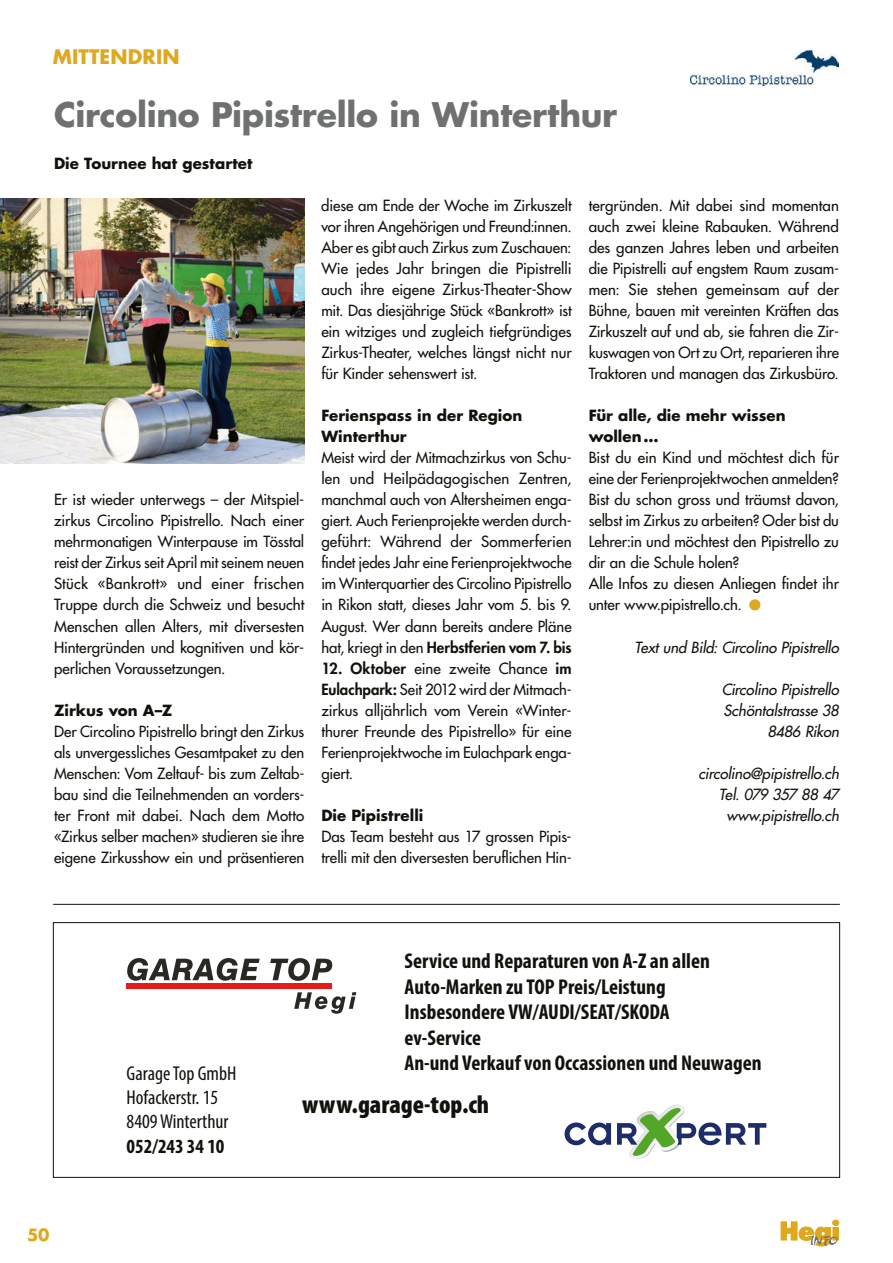
<style>
.page{position:relative;width:893px;height:1263px;background:#fff}
.page>*{position:absolute;margin:0;border:0;box-sizing:border-box;transform-origin:0 0}
.t1{font:700 33px "Futura Std";letter-spacing:-.01em;color:#6f7070}
.t2{font:900 condensed 25.5px "Myriad Pro";color:#12120d}
.t3{font:700 condensed 21.45px/25.5px "Myriad Pro";color:#12120d}
.t4{font:condensed 20.1px/24.2px "Myriad Pro";color:#12120d}
.t5{font:700 condensed 20.1px "Myriad Pro";color:#12120d}
.t6{font:700 19.5px "Futura Std";letter-spacing:.005em;color:#dfa81f}
.t7{font:700 16.5px "Futura Std";color:#dfa81f}
.t8{font:500 15px/21px "Futura Std";letter-spacing:-.005em;color:#12120d;text-align:justify}
.t9{font:italic 500 15px/21px "Futura Std";letter-spacing:-.01em;color:#12120d;text-align:right}
.t10{font:700 15px/21px "Futura Std";color:#12120d}
.s1{font-weight:800}
</style>
<div class="page">
<svg style="left:781px;top:1219px;width:58px;height:27px"></svg>
<img style="left:0;top:199px;width:304px;height:264px">
<img style="left:691px;top:50px;width:148px;height:36px">
<svg style="left:294px;top:992px;width:62px;height:22px"></svg>
<svg style="left:127px;top:958px;width:205px;height:23px"></svg>
<div style="left:127px;top:984px;width:205px;height:5px;background:#e61c1c"></div>
<svg style="left:564px;top:1122px;width:47px;height:23px"></svg>
<svg style="left:617px;top:1105px;width:149px;height:54px"></svg>
<div style="left:53px;top:922px;width:787px;height:255px;border:1px solid #12120d"></div>
<hr style="left:53px;top:904px;width:787px;height:1px;background:#12120d">
<div style="left:749px;top:599px;width:11px;height:11px;background:#dfa81f;border-radius:50%"></div>
<h3 class="t6" style="left:53px;top:44px;width:128px">MITTENDRIN</h3>
<h1 class="t1" style="left:54px;top:93px;width:565px">Circolino Pipistrello in Winterthur</h1>
<p class="t10" style="left:54px;top:153px;width:200px">Die Tournee hat gestartet</p>
<p class="t8" style="left:54px;top:489px;width:252px">Er ist wieder unterwegs – der Mitspiel&shy;zirkus Circolino Pipistrello. Nach einer mehrmonatigen Winterpause im Tösstal reist der Zirkus seit April mit seinem neuen Stück «Bankrott» und einer frischen Truppe durch die Schweiz und besucht Menschen allen Alters, mit diversesten Hintergründen und kognitiven und kör&shy;perlichen Voraussetzungen.</p>
<p class="t10" style="left:54px;top:699px;width:120px">Zirkus von A–Z</p>
<p class="t8" style="left:54px;top:720px;width:252px">Der Circolino Pipistrello bringt den Zirkus als unvergessliches Gesamtpaket zu den Menschen: Vom Zeltauf- bis zum Zeltab&shy;bau sind die Teilnehmenden an vorders&shy;ter Front mit dabei. Nach dem Motto «Zirkus selber machen» studieren sie ihre eigene Zirkusshow ein und präsentieren</p>
<p class="t8" style="left:321px;top:195px;width:252px">diese am Ende der Woche im Zirkuszelt vor ihren Angehörigen und Freund:innen.<br>Aber es gibt auch Zirkus zum Zuschauen:<br>Wie jedes Jahr bringen die Pipistrelli auch ihre eigene Zirkus-Theater-Show mit. Das diesjährige Stück «Bankrott» ist ein witziges und zugleich tiefgründiges Zirkus-Theater, welches längst nicht nur für Kinder sehenswert ist.</p>
<p class="t10" style="left:321px;top:405px;width:203px">Ferienspass in der Region<br>Winterthur</p>
<p class="t8" style="left:321px;top:447px;width:252px">Meist wird der Mitmachzirkus von Schu&shy;len und Heilpädagogischen Zentren, manchmal auch von Altersheimen enga&shy;giert. Auch Ferienprojekte werden durch&shy;geführt: Während der Sommerferien findet jedes Jahr eine Ferienprojektwoche im Winterquartier des Circolino Pipistrello in Rikon statt, dieses Jahr vom 5. bis 9.<br>August. Wer dann bereits andere Pläne hat, kriegt in den <span class="s1">Herbstferien vom 7. bis</span></p>
<p class="t8" style="left:321px;top:657px;width:252px"><span class="s1">12. Oktober</span> eine zweite Chance <span class="s1">im Eulachpark:</span> Seit 2012 wird der Mitmach&shy;zirkus alljährlich vom Verein «Winter&shy;thurer Freunde des Pipistrello» für eine Ferienprojektwoche im Eulachpark enga&shy;giert.</p>
<p class="t10" style="left:321px;top:804px;width:104px">Die Pipistrelli</p>
<p class="t8" style="left:321px;top:825px;width:252px">Das Team besteht aus 17 grossen Pipis&shy;trelli mit den diversesten beruflichen Hin-</p>
<p class="t8" style="left:589px;top:195px;width:252px">tergründen. Mit dabei sind momentan auch zwei kleine Rabauken. Während des ganzen Jahres leben und arbeiten die Pipistrelli auf engstem Raum zusam&shy;men: Sie stehen gemeinsam auf der Bühne, bauen mit vereinten Kräften das Zirkuszelt auf und ab, sie fahren die Zir&shy;kuswagen von Ort zu Ort, reparieren ihre Traktoren und managen das Zirkusbüro.</p>
<p class="t10" style="left:589px;top:405px;width:198px">Für alle, die mehr wissen wollen...</p>
<p class="t8" style="left:589px;top:447px;width:252px;text-align:left">Bist du ein Kind und möchtest dich für eine der Ferienprojektwochen anmelden?<br>Bist du schon gross und träumst davon, selbst im Zirkus zu arbeiten? Oder bist du Lehrer:in und möchtest den Pipistrello zu dir an die Schule holen?<br>Alle Infos zu diesen Anliegen findet ihr unter www.pipistrello.ch.</p>
<p class="t9" style="left:634px;top:637px;width:206px">Text und Bild: Circolino Pipistrello</p>
<p class="t9" style="left:722px;top:679px;width:119px">Circolino Pipistrello<br>Schöntalstrasse 38<br>8486 Rikon</p>
<p class="t9" style="left:698px;top:763px;width:142px">circolino@pipistrello.ch<br>Tel. 079 357 88 47 www.pipistrello.ch</p>
<p class="t7" style="left:27px;top:1223px;width:24px">50</p>
<h3 class="t4" style="left:127px;top:1061px;width:111px">Garage Top GmbH<br>Hofackerstr. 15<br>8409 Winterthur</h3>
<h3 class="t5" style="left:127px;top:1133px;width:99px">052/243 34 10</h3>
<h3 class="t3" style="left:405px;top:948px;width:358px">Service und Reparaturen von A-Z an allen Auto-Marken zu TOP Preis/Leistung Insbesondere VW/AUDI/SEAT/SKODA<br>ev-Service<br>An-und Verkauf von Occassionen und Neuwagen</h3>
<h2 class="t2" style="left:302px;top:1090px;width:188px">www.garage-top.ch</h2>
</div>
